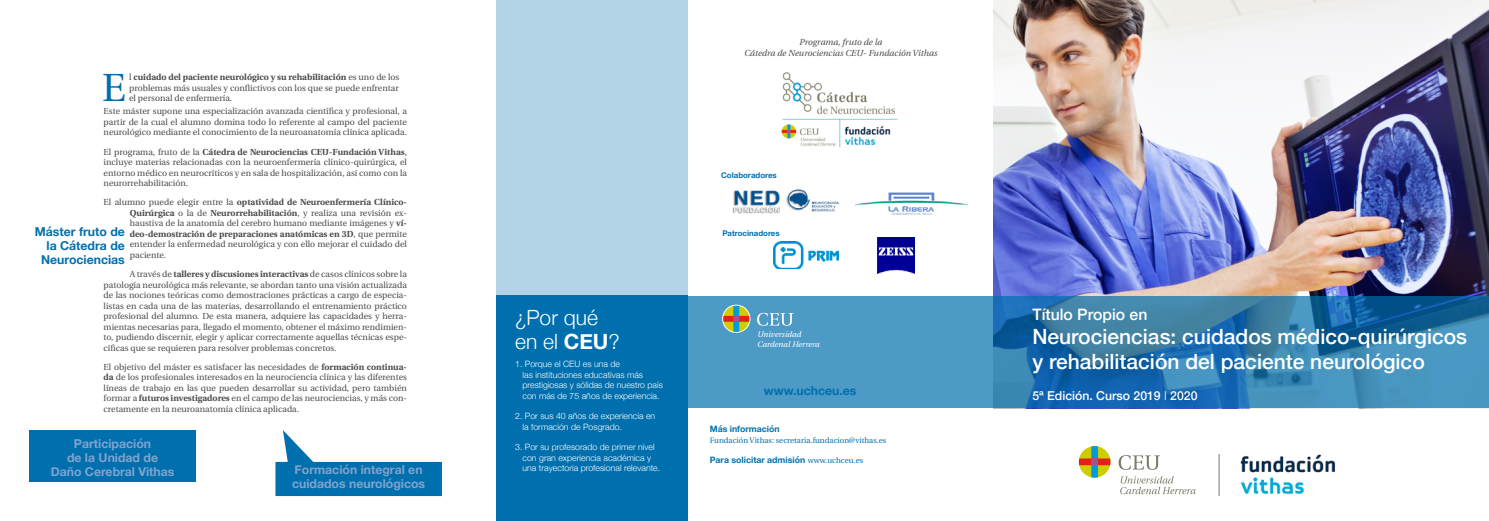
<style>
.page{position:relative;width:1489px;height:521px;background:#fff}
.page>*{position:absolute;margin:0;border:0;box-sizing:border-box;transform-origin:0 0}
.t1{font:39.11px "Utopia";color:#006fae}
.t2{font:500 21px/24.2px "Helvetica Neue";color:#fff}
.t3{font:300 21px/24.2px "Helvetica Neue";color:#fff}
.t4{font:500 15.75px "Helvetica Neue";color:#fff}
.t5{font:700 12.25px/14px "Helvetica Neue";color:#82a3cd}
.t6{font:700 12.25px/14px "Helvetica Neue";color:#006fae;text-align:right}
.t7{font:500 12.25px "Helvetica Neue";color:#fff}
.t8{font:8.75px/10.5px "Utopia";color:#4b4b4d;text-align:justify}
.t9{font:300 8.75px/10.5px "Helvetica Neue";color:#fff}
.t10{font:italic 8.75px/10.5px "Utopia";color:#4b4b4d;text-align:center}
.t11{font:700 8.75px "Helvetica Neue";color:#006fae}
.t12{font:italic 8.05px/9.6px "Utopia";color:#fff}
.t13{font:7.88px "Utopia";color:#006fae}
.t14{font:700 7.88px "Helvetica Neue";color:#006fae}
.s1{font-weight:700}
.s2{font-family:"Utopia";font-weight:400;font-size:7.88px}
.s3{font-weight:300}
</style>
<div class="page">
<img style="left:993px;top:0;width:495px;height:296px">
<svg style="left:687px;top:296px;width:801px;height:112px;fill:#4895c1"></svg>
<div style="left:496px;top:296px;width:191px;height:225px;background:#006fae"></div>
<div style="left:496px;top:0;width:191px;height:296px;background:#b3d4e6"></div>
<svg style="left:722px;top:305px;width:28px;height:28px"></svg>
<svg style="left:757px;top:313px;width:36px;height:13px"></svg>
<svg style="left:275px;top:430px;width:167px;height:66px"></svg>
<div style="left:29px;top:430px;width:167px;height:51px;background:#006fae"></div>
<img style="left:855px;top:192px;width:112px;height:23px">
<img style="left:732px;top:189px;width:106px;height:25px">
<img style="left:773px;top:242px;width:65px;height:27px">
<img style="left:877px;top:237px;width:37px;height:36px">
<img style="left:781px;top:72px;width:117px;height:76px">
<svg style="left:1078px;top:446px;width:32px;height:32px"></svg>
<div style="left:1091px;top:458px;width:6px;height:7px;background:#b04a89"></div>
<svg style="left:1118px;top:455px;width:41px;height:15px"></svg>
<svg style="left:1120px;top:476px;width:75px;height:18px"></svg>
<hr style="left:1218px;top:454px;width:1px;height:42px;background:#7b7a68">
<img style="left:1240px;top:454px;width:95px;height:40px">
<div style="left:877px;top:136px;width:27px;height:15px;background:#fff"></div>
<div style="left:1307px;top:475px;width:50px;height:26px;background:#fff"></div>
<h1 class="t1" style="left:102px;top:67px;width:25px">E</h1>
<p class="t8" style="left:129px;top:72px;width:272px">l <span class="s1">cuidado del paciente neurológico y su rehabilitación</span> es uno de los problemas más usuales y conflictivos con los que se puede enfrentar el personal de enfermería.</p>
<p class="t8" style="left:104px;top:106px;width:305px">Este máster supone una especialización avanzada científica y profesional, a partir de la cual el alumno domina todo lo referente al campo del paciente neurológico mediante el conocimiento de la neuroanatomía clínica aplicada.</p>
<p class="t8" style="left:104px;top:147px;width:305px">El programa, fruto de la <span class="s1">Cátedra de Neurociencias CEU-Fundación Vithas</span>, incluye materias relacionadas con la neuroenfermería clínico-quirúrgica, el entorno médico en neurocríticos y en sala de hospitalización, así como con la neurorrehabilitación.</p>
<p class="t8" style="left:130px;top:197px;width:279px;text-indent:-26px">El alumno puede elegir entre la <span class="s1">optatividad de Neuroenfermería Clínico-Quirúrgica</span> o la de <span class="s1">Neurorrehabilitación</span>, y realiza una revisión ex&shy;haustiva de la anatomía del cerebro humano mediante imágenes y <span class="s1">ví&shy;deo-demostración de preparaciones anatómicas en 3D</span>, que permite entender la enfermedad neurológica y con ello mejorar el cuidado del paciente.</p>
<p class="t8" style="left:104px;top:269px;width:305px;text-indent:26px">A través de <span class="s1">talleres y discusiones interactivas</span> de casos clínicos sobre la patología neurológica más relevante, se abordan tanto una visión actualizada de las nociones teóricas como demostraciones prácticas a cargo de especia&shy;listas en cada una de las materias, desarrollando el entrenamiento práctico profesional del alumno. De esta manera, adquiere las capacidades y herra&shy;mientas necesarias para, llegado el momento, obtener el máximo rendimien&shy;to, pudiendo discernir, elegir y aplicar correctamente aquellas técnicas espe&shy;cíficas que se requieren para resolver problemas concretos.</p>
<p class="t8" style="left:104px;top:362px;width:305px">El objetivo del máster es satisfacer las necesidades de <span class="s1">formación continua&shy;da</span> de los profesionales interesados en la neurociencia clínica y las diferentes líneas de trabajo en las que pueden desarrollar su actividad, pero también formar a <span class="s1">futuros investigadores</span> en el campo de las neurociencias, y más con&shy;cretamente en la neuroanatomía clínica aplicada.</p>
<h3 class="t6" style="left:35px;top:225px;width:92px">Máster fruto de la Cátedra de<br>Neurociencias</h3>
<h3 class="t5" style="left:51px;top:437px;width:125px;text-align:center">Participación<br>de la Unidad de<br>Daño Cerebral Vithas</h3>
<h3 class="t5" style="left:292px;top:463px;width:134px">Formación integral en cuidados neurológicos</h3>
<h2 class="t3" style="left:515px;top:304px;width:106px">¿Por qué en el <span class="s1">CEU</span>?</h2>
<p class="t9" style="left:522px;top:358px;width:142px;text-indent:-7px">1. Porque el CEU es una de<br>las instituciones educativas más prestigiosas y sólidas de nuestro país con más de 75 años de experiencia.</p>
<p class="t9" style="left:522px;top:410px;width:134px;text-indent:-7px">2. Por sus 40 años de experiencia en la formación de Posgrado.</p>
<p class="t9" style="left:522px;top:441px;width:139px;text-indent:-7px">3. Por su profesorado de primer nivel con gran experiencia académica y una trayectoria profesional relevante.</p>
<p class="t10" style="left:744px;top:37px;width:194px">Programa, fruto de la<br>Cátedra de Neurociencias CEU- Fundación Vithas</p>
<p class="t14" style="left:721px;top:169px;width:57px">Colaboradores</p>
<p class="t14" style="left:722px;top:227px;width:59px">Patrocinadores</p>
<p class="t12" style="left:757px;top:329px;width:64px">Universidad<br>Cardenal Herrera</p>
<h3 class="t6" style="left:764px;top:384px;width:94px">www.uchceu.es</h3>
<p class="t11" style="left:709px;top:421px;width:71px">Más información</p>
<p class="t13" style="left:709px;top:436px;width:178px">Fundación Vithas: secretaria.fundacion@vithas.es</p>
<p class="t11" style="left:709px;top:453px;width:155px">Para solicitar admisión <span class="s2">www.uchceu.es</span></p>
<h3 class="t4" style="left:1032px;top:302px;width:116px">Título Propio en</h3>
<h2 class="t2" style="left:1032px;top:323px;width:436px">Neurociencias: cuidados médico-quirúrgicos y rehabilitación del paciente neurológico</h2>
<h3 class="t7" style="left:1032px;top:386px;width:167px">5ª Edición. Curso 2019 <span class="s3">I</span> 2020</h3>
</div>
